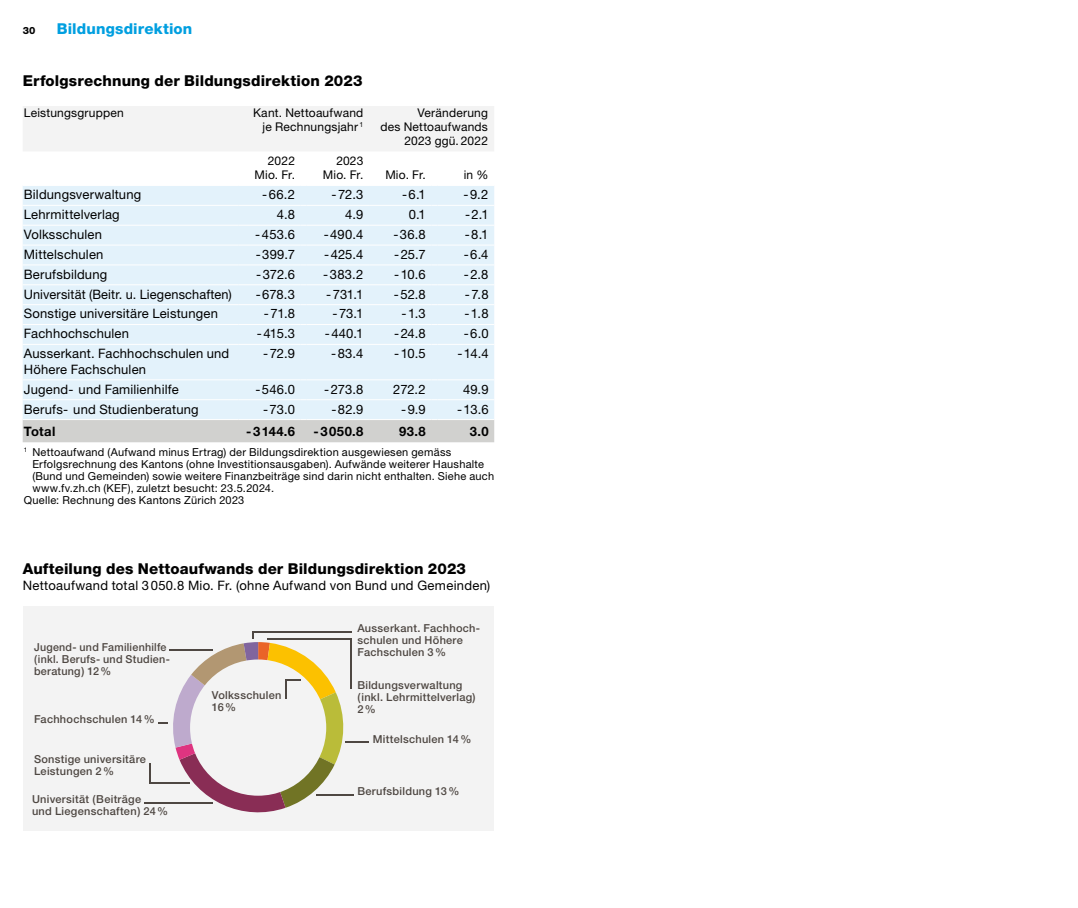
<style>
.page{position:relative;width:1078px;height:908px;background:#fff}
.page>*{position:absolute;margin:0;border:0;box-sizing:border-box;transform-origin:0 0}
.t1{font:800 15px "Helvetica Neue LT Std";letter-spacing:.01em;color:#000}
.t2{font:800 15px "Helvetica Neue LT Std";letter-spacing:.01em;color:#009fe0}
.t3{font:13px/16px "Helvetica Neue LT Std";letter-spacing:.015em;color:#000}
.t4{font:700 13px "Helvetica Neue LT Std";letter-spacing:.035em;color:#000}
.t5{font:12px/14px "Helvetica Neue LT Std";letter-spacing:.015em;color:#000;text-align:right}
.t6{font:11px "Helvetica Neue LT Std";letter-spacing:.02em;color:#000}
.t7{font:500 11px/12px "Helvetica Neue LT Std";letter-spacing:.025em;color:#4e4742}
.t8{font:800 10px "Helvetica Neue LT Std";color:#000}
</style>
<div class="page">
<div style="left:23px;top:606px;width:470px;height:224px;background:#f3f3f3"></div>
<div style="left:23px;top:106px;width:471px;height:45px;background:#f3f3f3"></div>
<div style="left:23px;top:186px;width:471px;height:233px;background:#e3f2fb"></div>
<div style="left:23px;top:420px;width:471px;height:22px;background:#d1d1cf"></div>
<hr style="left:23px;top:205px;width:215px;height:1px;background:#fff">
<hr style="left:238px;top:205px;width:62px;height:1px;background:#fff">
<hr style="left:306px;top:205px;width:63px;height:1px;background:#fff">
<hr style="left:369px;top:205px;width:62px;height:1px;background:#fff">
<hr style="left:437px;top:205px;width:57px;height:1px;background:#fff">
<hr style="left:23px;top:225px;width:215px;height:1px;background:#fff">
<hr style="left:238px;top:225px;width:62px;height:1px;background:#fff">
<hr style="left:306px;top:225px;width:63px;height:1px;background:#fff">
<hr style="left:369px;top:225px;width:62px;height:1px;background:#fff">
<hr style="left:437px;top:225px;width:57px;height:1px;background:#fff">
<hr style="left:23px;top:244px;width:215px;height:1px;background:#fff">
<hr style="left:238px;top:244px;width:62px;height:1px;background:#fff">
<hr style="left:306px;top:244px;width:63px;height:1px;background:#fff">
<hr style="left:369px;top:244px;width:62px;height:1px;background:#fff">
<hr style="left:437px;top:244px;width:57px;height:1px;background:#fff">
<hr style="left:23px;top:264px;width:215px;height:1px;background:#fff">
<hr style="left:238px;top:264px;width:62px;height:1px;background:#fff">
<hr style="left:306px;top:264px;width:63px;height:1px;background:#fff">
<hr style="left:369px;top:264px;width:62px;height:1px;background:#fff">
<hr style="left:437px;top:264px;width:57px;height:1px;background:#fff">
<hr style="left:23px;top:284px;width:215px;height:1px;background:#fff">
<hr style="left:238px;top:284px;width:62px;height:1px;background:#fff">
<hr style="left:306px;top:284px;width:63px;height:1px;background:#fff">
<hr style="left:369px;top:284px;width:62px;height:1px;background:#fff">
<hr style="left:437px;top:284px;width:57px;height:1px;background:#fff">
<hr style="left:23px;top:304px;width:215px;height:1px;background:#fff">
<hr style="left:238px;top:304px;width:62px;height:1px;background:#fff">
<hr style="left:306px;top:304px;width:63px;height:1px;background:#fff">
<hr style="left:369px;top:304px;width:62px;height:1px;background:#fff">
<hr style="left:437px;top:304px;width:57px;height:1px;background:#fff">
<hr style="left:23px;top:324px;width:215px;height:1px;background:#fff">
<hr style="left:238px;top:324px;width:62px;height:1px;background:#fff">
<hr style="left:306px;top:324px;width:63px;height:1px;background:#fff">
<hr style="left:369px;top:324px;width:62px;height:1px;background:#fff">
<hr style="left:437px;top:324px;width:57px;height:1px;background:#fff">
<hr style="left:23px;top:344px;width:215px;height:1px;background:#fff">
<hr style="left:238px;top:344px;width:62px;height:1px;background:#fff">
<hr style="left:306px;top:344px;width:63px;height:1px;background:#fff">
<hr style="left:369px;top:344px;width:62px;height:1px;background:#fff">
<hr style="left:437px;top:344px;width:57px;height:1px;background:#fff">
<hr style="left:23px;top:379px;width:215px;height:1px;background:#fff">
<hr style="left:238px;top:379px;width:62px;height:1px;background:#fff">
<hr style="left:306px;top:379px;width:63px;height:1px;background:#fff">
<hr style="left:369px;top:379px;width:62px;height:1px;background:#fff">
<hr style="left:437px;top:379px;width:57px;height:1px;background:#fff">
<hr style="left:23px;top:399px;width:215px;height:1px;background:#fff">
<hr style="left:238px;top:399px;width:62px;height:1px;background:#fff">
<hr style="left:306px;top:399px;width:63px;height:1px;background:#fff">
<hr style="left:369px;top:399px;width:62px;height:1px;background:#fff">
<hr style="left:437px;top:399px;width:57px;height:1px;background:#fff">
<svg style="left:149px;top:763px;width:1px;height:19px"></svg>
<hr style="left:144px;top:801px;width:68px;height:2px;background:#4e4742">
<hr style="left:149px;top:782px;width:41px;height:1px;background:#4e4742">
<svg style="left:158px;top:631px;width:211px;height:182px"></svg>
<p class="t8" style="left:23px;top:25px;width:14px">30</p>
<p class="t2" style="left:57px;top:20px;width:137px">Bildungsdirektion</p>
<p class="t1" style="left:23px;top:71px;width:341px">Erfolgsrechnung der Bildungsdirektion 2023</p>
<p class="t5" style="left:24px;top:106px;width:101px">Leistungsgruppen</p>
<p class="t5" style="left:253px;top:106px;width:112px">Kant. Nettoaufwand je Rechnungsjahr <sup>1</sup></p>
<p class="t5" style="left:380px;top:106px;width:109px">Veränderung<br>des Nettoaufwands<br>2023 ggü. 2022</p>
<p class="t5" style="left:254px;top:153px;width:42px">2022<br>Mio. Fr.</p>
<p class="t5" style="left:323px;top:153px;width:42px">2023<br>Mio. Fr.</p>
<p class="t5" style="left:385px;top:167px;width:42px">Mio. Fr.</p>
<p class="t5" style="left:463px;top:167px;width:26px">in %</p>
<p class="t3" style="left:24px;top:186px;width:119px">Bildungsverwaltung</p>
<p class="t3" style="left:262px;top:186px;width:34px">-66.2</p>
<p class="t3" style="left:331px;top:186px;width:33px">-72.3</p>
<p class="t3" style="left:402px;top:186px;width:25px">-6.1</p>
<p class="t3" style="left:463px;top:186px;width:26px">-9.2</p>
<p class="t3" style="left:24px;top:206px;width:97px">Lehrmittelverlag</p>
<p class="t3" style="left:277px;top:206px;width:20px">4.8</p>
<p class="t3" style="left:345px;top:206px;width:20px">4.9</p>
<p class="t3" style="left:408px;top:206px;width:19px">0.1</p>
<p class="t3" style="left:465px;top:206px;width:25px">-2.1</p>
<p class="t3" style="left:24px;top:226px;width:80px">Volksschulen</p>
<p class="t3" style="left:255px;top:226px;width:41px">-453.6</p>
<p class="t3" style="left:323px;top:226px;width:41px">-490.4</p>
<p class="t3" style="left:393px;top:226px;width:34px">-36.8</p>
<p class="t3" style="left:464px;top:226px;width:25px">-8.1</p>
<p class="t3" style="left:24px;top:246px;width:81px">Mittelschulen</p>
<p class="t3" style="left:256px;top:246px;width:41px">-399.7</p>
<p class="t3" style="left:324px;top:246px;width:41px">-425.4</p>
<p class="t3" style="left:394px;top:246px;width:33px">-25.7</p>
<p class="t3" style="left:463px;top:246px;width:26px">-6.4</p>
<p class="t3" style="left:24px;top:266px;width:85px">Berufsbildung</p>
<p class="t3" style="left:256px;top:266px;width:40px">-372.6</p>
<p class="t3" style="left:323px;top:266px;width:42px">-383.2</p>
<p class="t3" style="left:394px;top:266px;width:33px">-10.6</p>
<p class="t3" style="left:464px;top:266px;width:26px">-2.8</p>
<p class="t3" style="left:24px;top:286px;width:209px">Universität (Beitr. u. Liegenschaften)</p>
<p class="t3" style="left:256px;top:286px;width:41px">-678.3</p>
<p class="t3" style="left:326px;top:286px;width:39px">-731.1</p>
<p class="t3" style="left:394px;top:286px;width:33px">-52.8</p>
<p class="t3" style="left:465px;top:286px;width:25px">-7.8</p>
<p class="t3" style="left:24px;top:305px;width:195px">Sonstige universitäre Leistungen</p>
<p class="t3" style="left:264px;top:305px;width:33px">-71.8</p>
<p class="t3" style="left:332px;top:305px;width:32px">-73.1</p>
<p class="t3" style="left:401px;top:305px;width:26px">-1.3</p>
<p class="t3" style="left:464px;top:305px;width:26px">-1.8</p>
<p class="t3" style="left:24px;top:325px;width:107px">Fachhochschulen</p>
<p class="t3" style="left:257px;top:325px;width:40px">-415.3</p>
<p class="t3" style="left:325px;top:325px;width:40px">-440.1</p>
<p class="t3" style="left:394px;top:325px;width:33px">-24.8</p>
<p class="t3" style="left:463px;top:325px;width:26px">-6.0</p>
<p class="t3" style="left:24px;top:345px;width:207px">Ausserkant. Fachhochschulen und<br>Höhere Fachschulen</p>
<p class="t3" style="left:263px;top:345px;width:33px">-72.9</p>
<p class="t3" style="left:331px;top:345px;width:34px">-83.4</p>
<p class="t3" style="left:394px;top:345px;width:33px">-10.5</p>
<p class="t3" style="left:457px;top:345px;width:33px">-14.4</p>
<p class="t3" style="left:24px;top:380px;width:156px">Jugend- und Familienhilfe</p>
<p class="t3" style="left:255px;top:380px;width:41px">-546.0</p>
<p class="t3" style="left:324px;top:380px;width:41px">-273.8</p>
<p class="t3" style="left:393px;top:380px;width:34px">272.2</p>
<p class="t3" style="left:463px;top:380px;width:27px">49.9</p>
<p class="t3" style="left:24px;top:400px;width:176px">Berufs- und Studienberatung</p>
<p class="t3" style="left:263px;top:400px;width:33px">-73.0</p>
<p class="t3" style="left:331px;top:400px;width:34px">-82.9</p>
<p class="t3" style="left:401px;top:400px;width:26px">-9.9</p>
<p class="t3" style="left:457px;top:400px;width:33px">-13.6</p>
<p class="t4" style="left:24px;top:423px;width:33px">Total</p>
<p class="t4" style="left:246px;top:423px;width:50px">-3144.6</p>
<p class="t4" style="left:313px;top:423px;width:51px">-3050.8</p>
<p class="t4" style="left:399px;top:423px;width:28px">93.8</p>
<p class="t4" style="left:470px;top:423px;width:20px">3.0</p>
<p class="t6" style="left:24px;top:445px;width:429px"><sup>1</sup> Nettoaufwand (Aufwand minus Ertrag) der Bildungsdirektion ausgewiesen gemäss</p>
<p class="t6" style="left:32px;top:457px;width:453px">Erfolgsrechnung des Kantons (ohne Investitionsausgaben). Aufwände weiterer Haushalte</p>
<p class="t6" style="left:32px;top:469px;width:463px">(Bund und Gemeinden) sowie weitere Finanzbeiträge sind darin nicht enthalten. Siehe auch</p>
<p class="t6" style="left:32px;top:481px;width:243px">www.fv.zh.ch (KEF), zuletzt besucht: 23.5.2024.</p>
<p class="t6" style="left:24px;top:493px;width:222px">Quelle: Rechnung des Kantons Zürich 2023</p>
<p class="t1" style="left:23px;top:559px;width:445px">Aufteilung des Nettoaufwands der Bildungsdirektion 2023</p>
<p class="t3" style="left:23px;top:577px;width:469px">Nettoaufwand total 3050.8 Mio. Fr. (ohne Aufwand von Bund und Gemeinden)</p>
<p class="t7" style="left:34px;top:640px;width:137px">Jugend- und Familienhilfe (inkl. Berufs- und Studien&shy;beratung) 12%</p>
<p class="t7" style="left:34px;top:713px;width:122px">Fachhochschulen 14%</p>
<p class="t7" style="left:34px;top:753px;width:113px">Sonstige universitäre<br>Leistungen 2%</p>
<p class="t7" style="left:32px;top:793px;width:138px">Universität (Beiträge<br>und Liegenschaften) 24%</p>
<p class="t7" style="left:212px;top:689px;width:71px">Volksschulen<br>16%</p>
<p class="t7" style="left:357px;top:622px;width:124px">Ausserkant. Fachhoch&shy;schulen und Höhere<br>Fachschulen 3%</p>
<p class="t7" style="left:357px;top:679px;width:119px">Bildungsverwaltung (inkl. Lehrmittelverlag)<br>2%</p>
<p class="t7" style="left:373px;top:732px;width:100px">Mittelschulen 14%</p>
<p class="t7" style="left:357px;top:785px;width:103px">Berufsbildung 13%</p>
</div>
